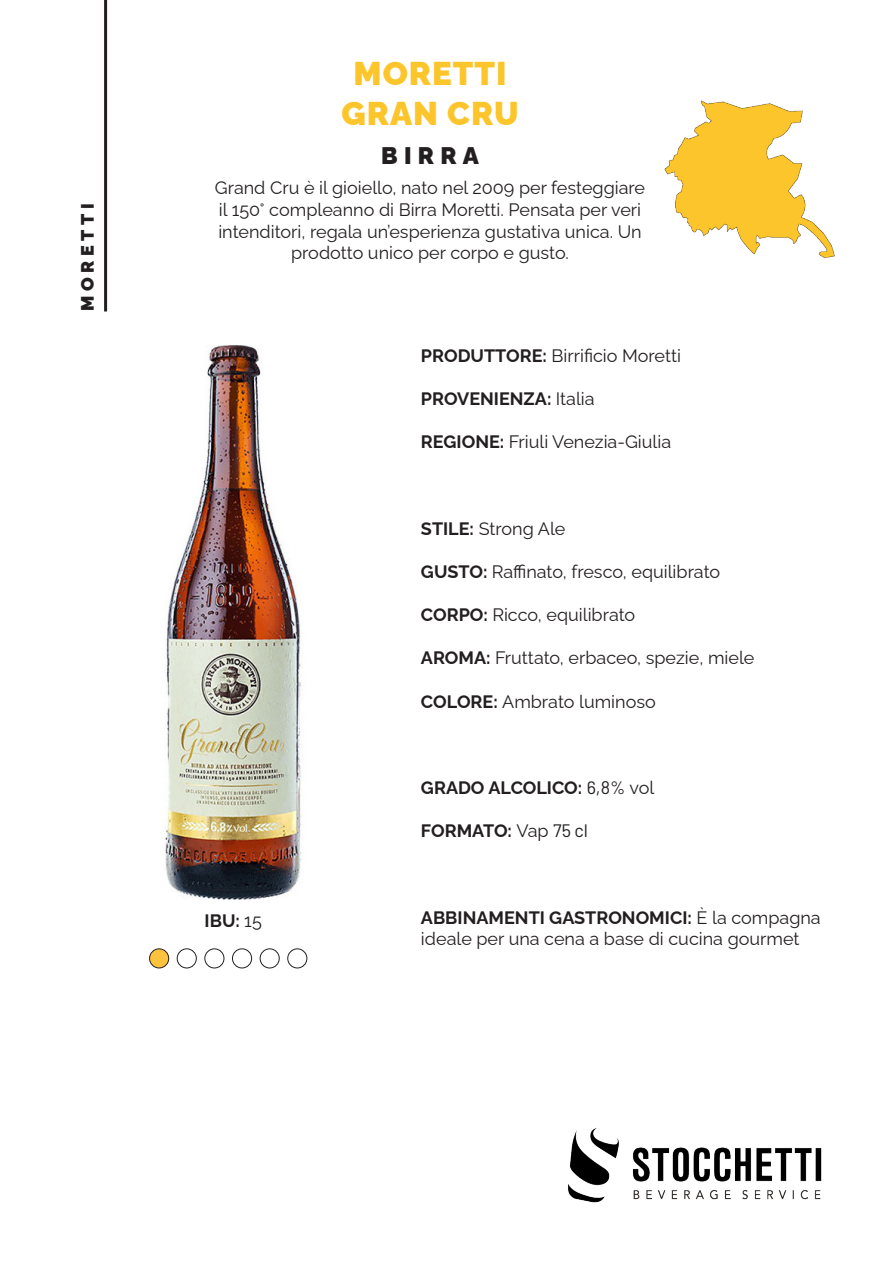
<style>
.page{position:relative;width:893px;height:1263px;background:#fff}
.page>*{position:absolute;margin:0;border:0;box-sizing:border-box;transform-origin:0 0}
.t1{font:900 33px "Raleway";letter-spacing:.03em;color:#fdc52c}
.t2{font:900 24px "Raleway";letter-spacing:.26em;color:#231f20}
.t3{font:18px/21.6px "Raleway";color:#231f20}
.t4{font:700 18px "Raleway";color:#231f20}
.t5{font:900 18px "Raleway";letter-spacing:.26em;color:#231f20}
.s1{font-weight:700}
.s2{font-weight:400}
.s3{font-family:"Barlow";font-weight:400}
</style>
<div class="page">
<img style="left:568px;top:1128px;width:254px;height:75px">
<img style="left:165px;top:346px;width:137px;height:553px">
<img style="left:664px;top:100px;width:171px;height:159px">
<hr style="left:104px;top:0;width:3px;height:311px;background:#231f20">
<div style="left:150px;top:949px;width:19px;height:19px;background:#fec33e;border-radius:50%"></div>
<div style="left:149px;top:948px;width:20px;height:20px;border:1px solid #231f20;border-radius:50%"></div>
<div style="left:177px;top:948px;width:20px;height:20px;border:1px solid #231f20;border-radius:50%"></div>
<div style="left:204px;top:948px;width:20px;height:20px;border:1px solid #231f20;border-radius:50%"></div>
<div style="left:232px;top:948px;width:20px;height:20px;border:1px solid #231f20;border-radius:50%"></div>
<div style="left:260px;top:948px;width:20px;height:20px;border:1px solid #231f20;border-radius:50%"></div>
<div style="left:287px;top:948px;width:20px;height:20px;border:1px solid #231f20;border-radius:50%"></div>
<p class="t5" style="left:73px;top:311px;width:110px;rotate:-90deg">MORETTI</p>
<p class="t1" style="left:353px;top:47px;width:154px">MORETTI</p>
<p class="t1" style="left:341px;top:87px;width:179px">GRAN CRU</p>
<p class="t2" style="left:381px;top:137px;width:99px">BIRRA</p>
<p class="t3" style="left:215px;top:175px;width:432px;text-align:center">Grand Cru è il gioiello, nato nel 2009 per festeggiare il 150° compleanno di Birra Moretti. Pensata per veri intenditori, regala un’esperienza gustativa unica. Un prodotto unico per corpo e gusto.</p>
<p class="t3" style="left:421px;top:343px;width:262px"><span class="s1">PRODUTTORE:</span> Birrificio Moretti</p>
<p class="t4" style="left:421px;top:384px;width:175px">PROVENIENZA: <span class="s2">Italia</span></p>
<p class="t3" style="left:421px;top:429px;width:252px"><span class="s1">REGIONE:</span> Friuli Venezia-Giulia</p>
<p class="t3" style="left:421px;top:516px;width:146px"><span class="s1">STILE:</span> Strong Ale</p>
<p class="t3" style="left:421px;top:559px;width:301px"><span class="s1">GUSTO:</span> Raffinato, fresco, equilibrato</p>
<p class="t3" style="left:421px;top:602px;width:216px"><span class="s1">CORPO:</span> Ricco, equilibrato</p>
<p class="t3" style="left:421px;top:645px;width:335px"><span class="s1">AROMA:</span> Fruttato, erbaceo, spezie, miele</p>
<p class="t3" style="left:421px;top:688px;width:236px"><span class="s1">COLORE:</span> Ambrato luminoso</p>
<p class="t4" style="left:205px;top:906px;width:59px">IBU: <span class="s2">15</span></p>
<p class="t4" style="left:421px;top:773px;width:235px">GRADO ALCOLICO: <span class="s3">6,8%</span> <span class="s2">vol</span></p>
<p class="t4" style="left:421px;top:816px;width:169px">FORMATO: <span class="s2">Vap</span> <span class="s3">75 cl</span></p>
<p class="t3" style="left:421px;top:904px;width:401px"><span class="s1">ABBINAMENTI GASTRONOMICI:</span> È la compagna ideale per una cena a base di cucina gourmet</p>
</div>
